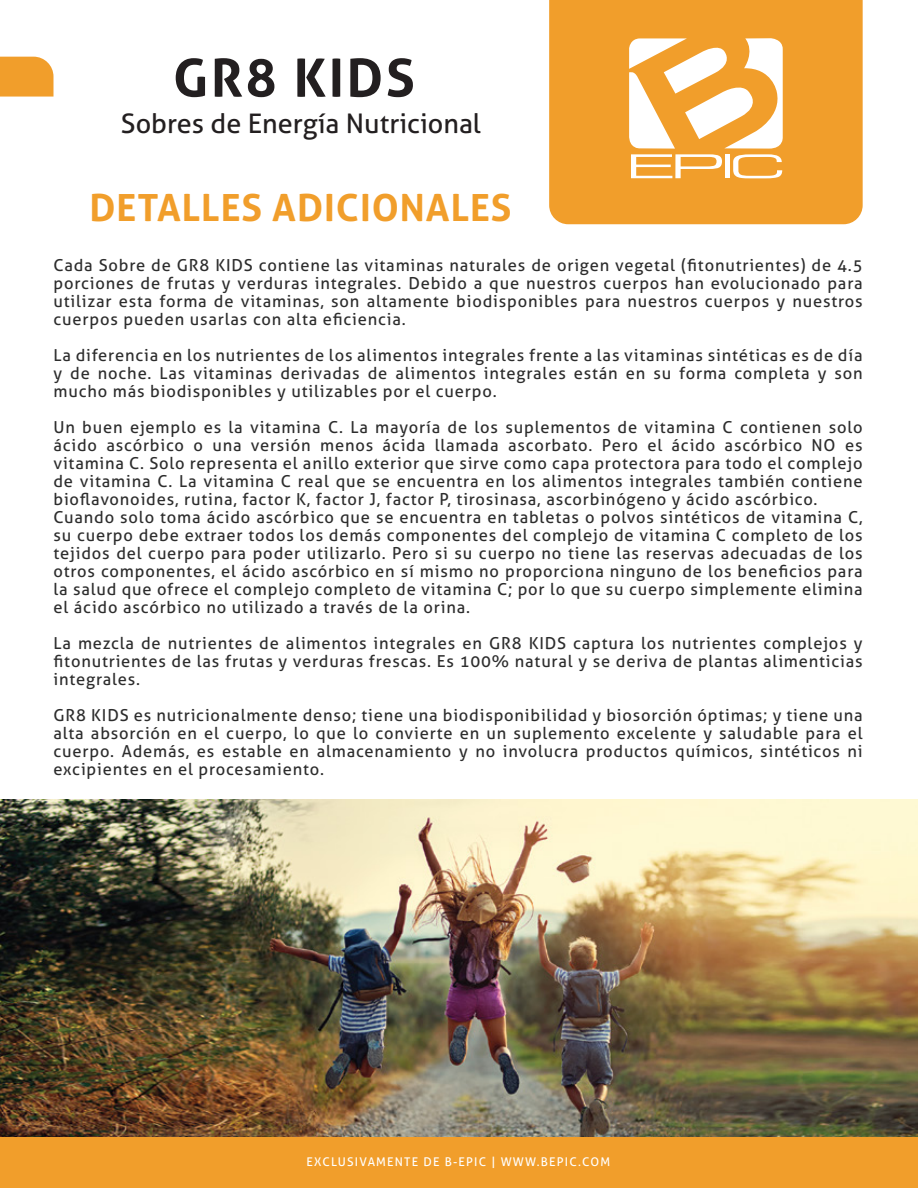
<style>
.page{position:relative;width:918px;height:1188px;background:#fff}
.page>*{position:absolute;margin:0;border:0;box-sizing:border-box;transform-origin:0 0}
.t1{font:700 52.5px "Aller";letter-spacing:.05em;color:#231f20}
.t2{font:700 37.5px "Aller";letter-spacing:.025em;color:#f19e2b}
.t3{font:27px "Aller";color:#231f20}
.t4{font:16.5px/18px "Aller";letter-spacing:.05em;color:#2d2d2d;text-align:justify}
.t5{font:12px "Aller";letter-spacing:.1em;color:#fff}
</style>
<div class="page">
<img style="left:0;top:799px;width:918px;height:338px">
<div style="left:549px;top:0;width:314px;height:224px;background:#f19e2b"></div>
<div style="left:0;top:1137px;width:918px;height:51px;background:#f19e2b"></div>
<div style="left:0;top:57px;width:53px;height:40px;background:#f19e2b"></div>
<svg style="left:629px;top:38px;width:154px;height:140px"></svg>
<h1 class="t1" style="left:173px;top:46px;width:243px">GR8 KIDS</h1>
<h3 class="t3" style="left:121px;top:107px;width:362px">Sobres de Energía Nutricional</h3>
<h2 class="t2" style="left:89px;top:185px;width:424px">DETALLES ADICIONALES</h2>
<p class="t4" style="left:53px;top:256px;width:811px">Cada Sobre de GR8 KIDS contiene las vitaminas naturales de origen vegetal (fitonutrientes) de 4.5 porciones de frutas y verduras integrales. Debido a que nuestros cuerpos han evolucionado para utilizar esta forma de vitaminas, son altamente biodisponibles para nuestros cuerpos y nuestros cuerpos pueden usarlas con alta eficiencia.</p>
<p class="t4" style="left:53px;top:346px;width:811px">La diferencia en los nutrientes de los alimentos integrales frente a las vitaminas sintéticas es de día y de noche. Las vitaminas derivadas de alimentos integrales están en su forma completa y son mucho más biodisponibles y utilizables por el cuerpo.</p>
<p class="t4" style="left:53px;top:418px;width:811px;text-align:left">Un buen ejemplo es la vitamina C. La mayoría de los suplementos de vitamina C contienen solo ácido ascórbico o una versión menos ácida llamada ascorbato. Pero el ácido ascórbico NO es vitamina C. Solo representa el anillo exterior que sirve como capa protectora para todo el complejo de vitamina C. La vitamina C real que se encuentra en los alimentos integrales también contiene bioflavonoides, rutina, factor K, factor J, factor P, tirosinasa, ascorbinógeno y ácido ascórbico.<br>Cuando solo toma ácido ascórbico que se encuentra en tabletas o polvos sintéticos de vitamina C, su cuerpo debe extraer todos los demás componentes del complejo de vitamina C completo de los tejidos del cuerpo para poder utilizarlo. Pero si su cuerpo no tiene las reservas adecuadas de los otros componentes, el ácido ascórbico en sí mismo no proporciona ninguno de los beneficios para la salud que ofrece el complejo completo de vitamina C; por lo que su cuerpo simplemente elimina el ácido ascórbico no utilizado a través de la orina.</p>
<p class="t4" style="left:53px;top:634px;width:811px">La mezcla de nutrientes de alimentos integrales en GR8 KIDS captura los nutrientes complejos y fitonutrientes de las frutas y verduras frescas. Es 100% natural y se deriva de plantas alimenticias integrales.</p>
<p class="t4" style="left:53px;top:706px;width:811px">GR8 KIDS es nutricionalmente denso; tiene una biodisponibilidad y biosorción óptimas; y tiene una alta absorción en el cuerpo, lo que lo convierte en un suplemento excelente y saludable para el cuerpo. Además, es estable en almacenamiento y no involucra productos químicos, sintéticos ni excipientes en el procesamiento.</p>
<p class="t5" style="left:307px;top:1154px;width:305px">EXCLUSIVAMENTE DE B-EPIC | WWW.BEPIC.COM</p>
</div>
